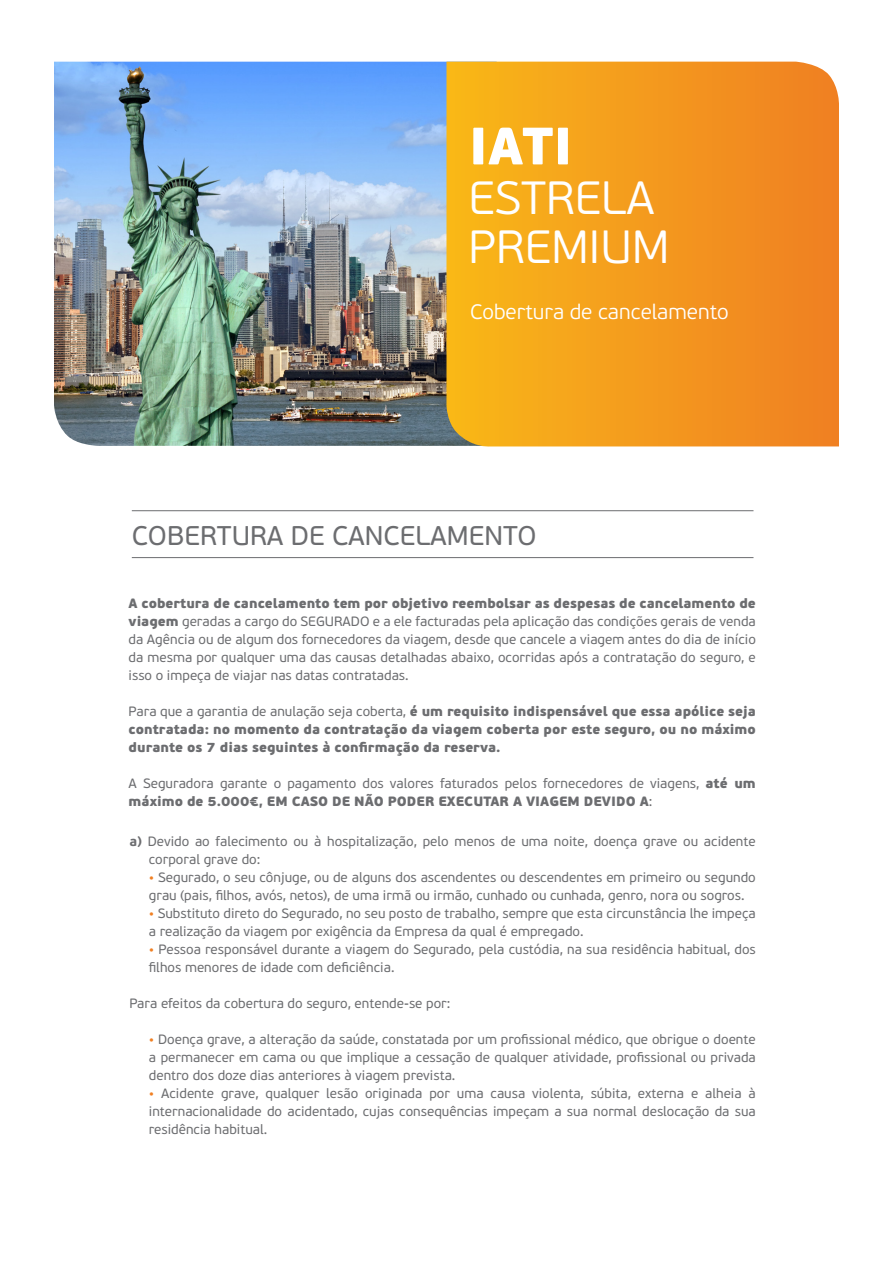
<style>
.page{position:relative;width:893px;height:1263px;background:#fff}
.page>*{position:absolute;margin:0;border:0;box-sizing:border-box;transform-origin:0 0}
.t1{font:900 52.5px "PF Beau Sans Pro";color:#fff}
.t2{font:300 46.5px/49.5px "PF Beau Sans Pro";color:#fff}
.t3{font:27px "PF Beau Sans Pro";color:#6c6d70}
.t4{font:300 21px "PF Beau Sans Pro";color:#fff}
.t5{font:13.5px/18px "PF Beau Sans Pro";color:#6c6d70}
.t6{font:900 13.5px/18px "PF Beau Sans Pro";color:#6c6d70;text-align:justify}
.s1{font-weight:900}
.s2{font-weight:400}
.s3{font-weight:700}
.s4{color:#f07f22}
</style>
<div class="page">
<hr style="left:132px;top:510px;width:621px;height:1px;background:#6c6d70">
<hr style="left:132px;top:557px;width:621px;height:1px;background:#6c6d70">
<img style="left:54px;top:62px;width:392px;height:384px">
<svg style="left:446px;top:62px;width:393px;height:385px;background:#f39b1e"></svg>
<p class="t1" style="left:469px;top:113px;width:106px">IATI</p>
<p class="t2" style="left:469px;top:173px;width:202px">ESTRELA<br>PREMIUM</p>
<p class="t4" style="left:470px;top:300px;width:260px">Cobertura de cancelamento</p>
<h3 class="t3" style="left:132px;top:520px;width:406px">COBERTURA DE CANCELAMENTO</h3>
<p class="t5" style="left:129px;top:594px;width:629px;text-align:justify"><span class="s1">A cobertura de cancelamento tem por objetivo reembolsar as despesas de cancelamento de viagem</span> geradas a cargo do SEGURADO e a ele facturadas pela aplicação das condições gerais de venda da Agência ou de algum dos fornecedores da viagem, desde que cancele a viagem antes do dia de início da mesma por qualquer uma das causas detalhadas abaixo, ocorridas após a contratação do seguro, e isso o impeça de viajar nas datas contratadas.</p>
<p class="t6" style="left:129px;top:702px;width:629px"><span class="s2">Para que a garantia de anulação seja coberta,</span> é um requisito indispensável que essa apólice seja contratada: no momento da contratação da viagem coberta por este seguro, ou no máximo durante os 7 dias seguintes à confirmação da reserva.</p>
<p class="t5" style="left:129px;top:774px;width:629px">A Seguradora garante o pagamento dos valores faturados pelos fornecedores de viagens, <span class="s1">até um máximo de 5.000€, EM CASO DE NÃO PODER EXECUTAR A VIAGEM DEVIDO A</span>:</p>
<p class="t5" style="left:149px;top:832px;width:608px;text-indent:-20px"><span class="s3">a)</span> Devido ao falecimento ou à hospitalização, pelo menos de uma noite, doença grave ou acidente corporal grave do:</p>
<p class="t5" style="left:149px;top:868px;width:608px"><span class="s4">•</span> Segurado, o seu cônjuge, ou de alguns dos ascendentes ou descendentes em primeiro ou segundo grau (pais, filhos, avós, netos), de uma irmã ou irmão, cunhado ou cunhada, genro, nora ou sogros.</p>
<p class="t5" style="left:149px;top:904px;width:608px"><span class="s4">•</span> Substituto direto do Segurado, no seu posto de trabalho, sempre que esta circunstância lhe impeça a realização da viagem por exigência da Empresa da qual é empregado.</p>
<p class="t5" style="left:149px;top:940px;width:608px"><span class="s4">•</span> Pessoa responsável durante a viagem do Segurado, pela custódia, na sua residência habitual, dos filhos menores de idade com deficiência.</p>
<p class="t5" style="left:129px;top:994px;width:323px">Para efeitos da cobertura do seguro, entende-se por:</p>
<p class="t5" style="left:149px;top:1030px;width:608px;text-align:justify"><span class="s4">•</span> Doença grave, a alteração da saúde, constatada por um profissional médico, que obrigue o doente a permanecer em cama ou que implique a cessação de qualquer atividade, profissional ou privada dentro dos doze dias anteriores à viagem prevista.</p>
<p class="t5" style="left:149px;top:1084px;width:608px;text-align:justify"><span class="s4">•</span> Acidente grave, qualquer lesão originada por uma causa violenta, súbita, externa e alheia à internacionalidade do acidentado, cujas consequências impeçam a sua normal deslocação da sua residência habitual.</p>
</div>
